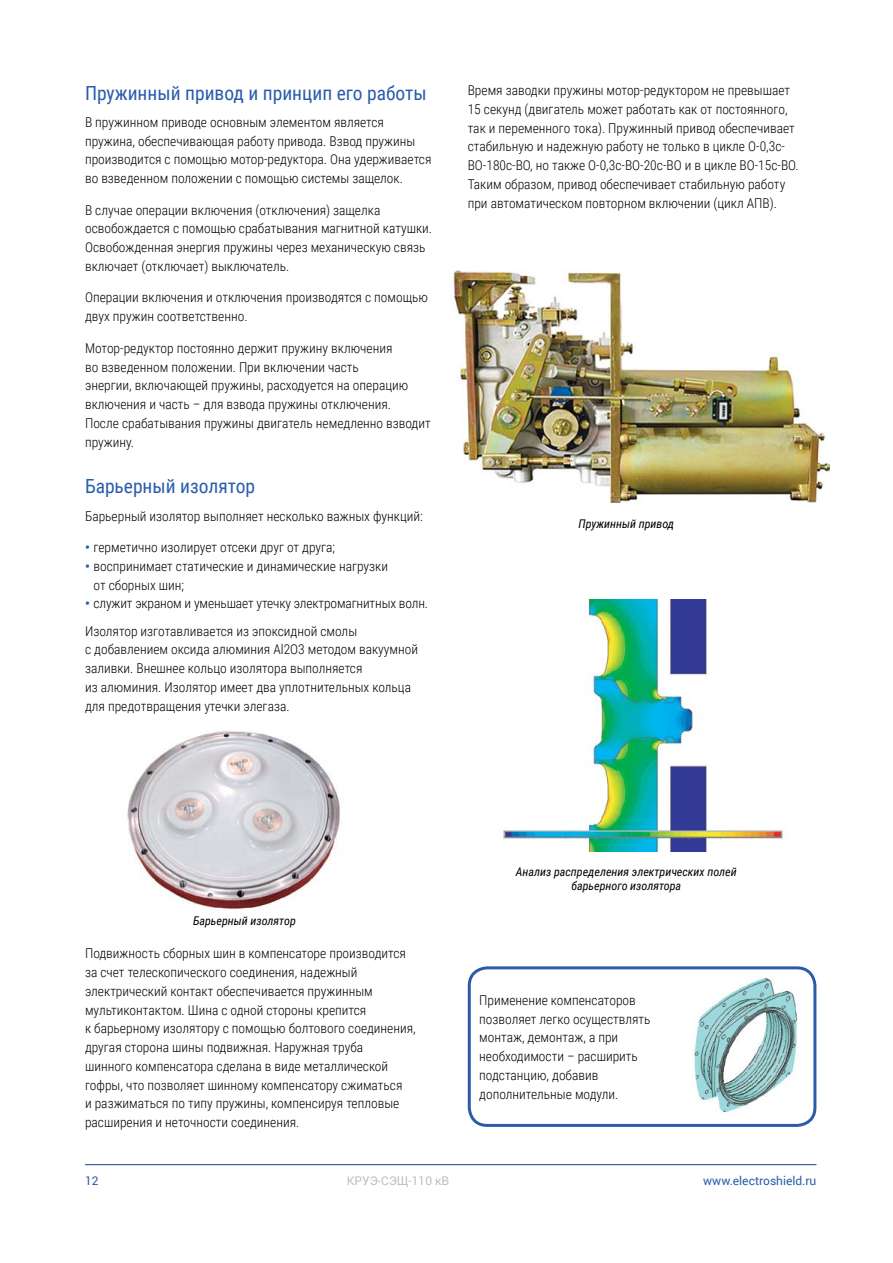
<style>
.page{position:relative;width:893px;height:1263px;background:#fff}
.page>*{position:absolute;margin:0;border:0;box-sizing:border-box;transform-origin:0 0}
.t1{font:19.5px "Roboto Condensed";color:#2a5caa}
.t2{font:300 13.5px/18.8px "Roboto Condensed";color:#000}
.t3{font:italic 12px/14.4px "Roboto Condensed";color:#000;text-align:center}
.t4{font:12px "Roboto";color:#2a5caa}
.t5{font:12px "Roboto";color:#bcbec0}
.s1{font-weight:700;color:#2a5caa}
</style>
<div class="page">
<hr style="left:85px;top:1164px;width:731px;height:1px;background:#2a5caa">
<img style="left:127px;top:730px;width:213px;height:179px">
<img style="left:453px;top:271px;width:377px;height:232px">
<img style="left:502px;top:600px;width:284px;height:252px">
<img style="left:691px;top:977px;width:108px;height:136px">
<div style="left:468px;top:966px;width:348px;height:161px;border:3px solid #2a5caa;border-radius:18px"></div>
<h1 class="t1" style="left:85px;top:79px;width:343px">Пружинный привод и принцип его работы</h1>
<p class="t2" style="left:85px;top:112px;width:348px">В пружинном приводе основным элементом является пружина, обеспечивающая работу привода. Взвод пружины производится с помощью мотор-редуктора. Она удерживается во взведенном положении с помощью системы защелок.</p>
<p class="t2" style="left:85px;top:200px;width:349px">В случае операции включения (отключения) защелка освобождается с помощью срабатывания магнитной катушки.<br>Освобожденная энергия пружины через механическую связь включает (отключает) выключатель.</p>
<p class="t2" style="left:85px;top:288px;width:344px">Операции включения и отключения производятся с помощью двух пружин соответственно.</p>
<p class="t2" style="left:85px;top:338px;width:347px">Мотор-редуктор постоянно держит пружину включения<br>во взведенном положении. При включении часть<br>энергии, включающей пружины, расходуется на операцию включения и часть – для взвода пружины отключения.<br>После срабатывания пружины двигатель немедленно взводит пружину.</p>
<h1 class="t1" style="left:85px;top:473px;width:172px">Барьерный изолятор</h1>
<p class="t2" style="left:85px;top:506px;width:339px">Барьерный изолятор выполняет несколько важных функций:</p>
<p class="t2" style="left:85px;top:537px;width:251px"><span class="s1">•</span> герметично изолирует отсеки друг от друга;</p>
<p class="t2" style="left:94px;top:556px;width:296px;text-indent:-9px"><span class="s1">•</span> воспринимает статические и динамические нагрузки от сборных шин;</p>
<p class="t2" style="left:85px;top:589px;width:345px;line-height:27.3px"><span class="s1">•</span> служит экраном и уменьшает утечку электромагнитных волн.<br>Изолятор изготавливается из эпоксидной смолы</p>
<p class="t2" style="left:85px;top:640px;width:335px">с добавлением оксида алюминия Al2O3 методом вакуумной заливки. Внешнее кольцо изолятора выполняется<br>из алюминия. Изолятор имеет два уплотнительных кольца для предотвращения утечки элегаза.</p>
<p class="t2" style="left:468px;top:81px;width:332px">Время заводки пружины мотор-редуктором не превышает 15 секунд (двигатель может работать как от постоянного, так и переменного тока). Пружинный привод обеспечивает стабильную и надежную работу не только в цикле О-0,3с-ВО-180с-ВО, но также О-0,3с-ВО-20с-ВО и в цикле ВО-15с-ВО.<br>Таким образом, привод обеспечивает стабильную работу при автоматическом повторном включении (цикл АПВ).</p>
<p class="t3" style="left:578px;top:516px;width:97px">Пружинный привод</p>
<p class="t3" style="left:193px;top:913px;width:104px">Барьерный изолятор</p>
<p class="t2" style="left:85px;top:944px;width:332px">Подвижность сборных шин в компенсаторе производится за счет телескопического соединения, надежный электрический контакт обеспечивается пружинным мультиконтактом. Шина с одной стороны крепится<br>к барьерному изолятору с помощью болтового соединения, другая сторона шины подвижная. Наружная труба<br>шинного компенсатора сделана в виде металлической гофры, что позволяет шинному компенсатору сжиматься<br>и разжиматься по типу пружины, компенсируя тепловые расширения и неточности соединения.</p>
<p class="t3" style="left:516px;top:864px;width:222px">Анализ распределения электрических полей барьерного изолятора</p>
<p class="t2" style="left:479px;top:990px;width:173px">Применение компенсаторов позволяет легко осуществлять монтаж, демонтаж, а при необходимости – расширить подстанцию, добавив дополнительные модули.</p>
<p class="t4" style="left:85px;top:1172px;width:15px">12</p>
<p class="t5" style="left:347px;top:1172px;width:104px">КРУЭ-СЭЩ-110 кВ</p>
<p class="t4" style="left:703px;top:1172px;width:115px">www.electroshield.ru</p>
</div>
